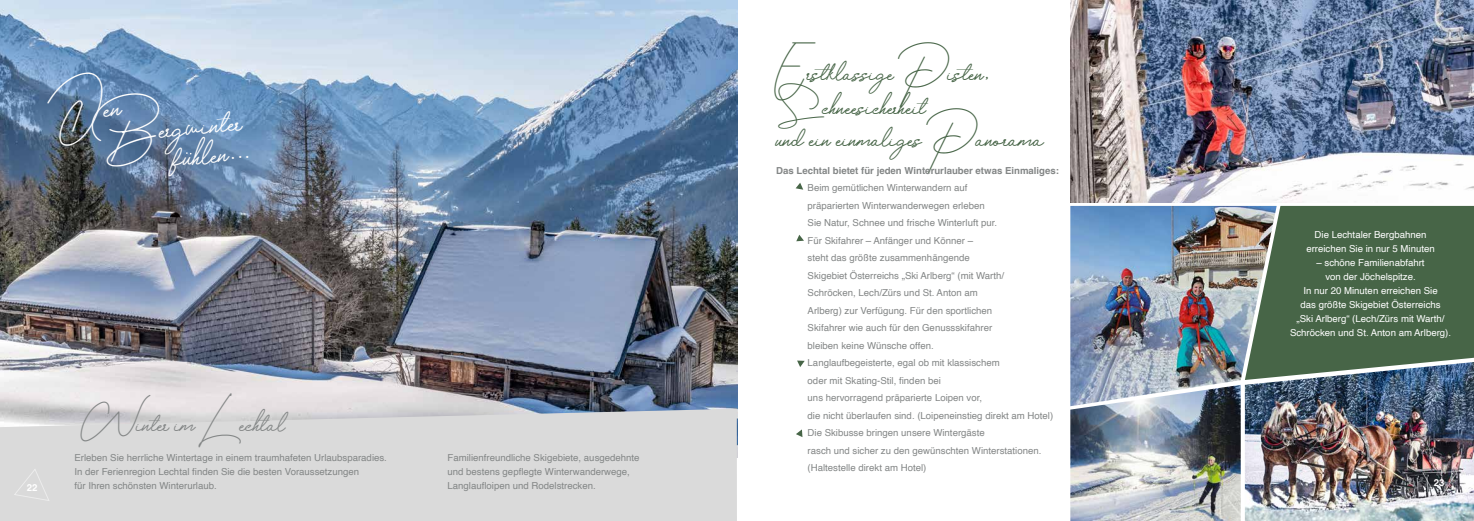
<style>
.page{position:relative;width:1474px;height:521px;background:#fff}
.page>*{position:absolute;margin:0;border:0;box-sizing:border-box;transform-origin:0 0}
.t1{font:26.25px/27.4px "Housttely Signature";color:#fff}
.t2{font:21.44px/34.1px "Housttely Signature";color:#476547}
.t3{font:21.44px "Housttely Signature";color:#838686}
.t4{font:9.62px/17.5px "Helvetica";color:#838686}
.t5{font:9.62px/14px "Helvetica";color:#fff;text-align:center}
.t6{font:700 9.62px "Helvetica";color:#838686}
.t7{font:700 9.62px "Helvetica";color:#fff}
</style>
<div class="page">
<div style="left:1276px;top:206px;width:197px;height:156px;background:#476547"></div>
<img style="left:0;top:0;width:737px;height:409px">
<div style="left:0;top:409px;width:737px;height:112px;background:#dadada"></div>
<svg style="left:795px;top:183px;width:8px;height:7px"></svg>
<svg style="left:796px;top:235px;width:8px;height:6px"></svg>
<svg style="left:797px;top:360px;width:7px;height:7px"></svg>
<svg style="left:796px;top:429px;width:6px;height:8px"></svg>
<img style="left:1244px;top:362px;width:229px;height:159px">
<img style="left:1070px;top:206px;width:206px;height:200px">
<img style="left:1070px;top:0;width:403px;height:203px">
<img style="left:1070px;top:385px;width:170px;height:136px">
<svg style="left:13px;top:468px;width:37px;height:34px"></svg>
<svg style="left:1421px;top:471px;width:37px;height:31px"></svg>
<h2 class="t2" style="left:776px;top:56px;width:215px">Erstklassige Pisten,<br>Schneesicherheit</h2>
<h1 class="t1" style="left:90px;top:95px;width:149px;text-indent:-40px;rotate:-6deg">Den<br>Bergwinter</h1>
<h2 class="t2" style="left:776px;top:121px;width:269px">und ein einmaliges Panorama</h2>
<h1 class="t1" style="left:171px;top:144px;width:79px;rotate:-6deg">fuhlen...</h1>
<p class="t6" style="left:776px;top:164px;width:284px">Das Lechtal bietet für jeden Winterurlauber etwas Einmaliges:</p>
<p class="t4" style="left:807px;top:179px;width:247px">Beim gemütlichen Winterwandern auf<br>präparierten Winterwanderwegen erleben<br>Sie Natur, Schnee und frische Winterluft pur.<br>Für Skifahrer – Anfänger und Könner –<br>steht das größte zusammenhängende<br>Skigebiet Österreichs „Ski Arlberg“ (mit Warth/ Schröcken, Lech/Zürs und St. Anton am<br>Arlberg) zur Verfügung. Für den sportlichen<br>Skifahrer wie auch für den Genussskifahrer<br>bleiben keine Wünsche offen.<br>Langlaufbegeisterte, egal ob mit klassischem<br>oder mit Skating-Stil, finden bei<br>uns hervorragend präparierte Loipen vor,<br>die nicht überlaufen sind. (Loipeneinstieg direkt am Hotel)<br>Die Skibusse bringen unsere Wintergäste<br>rasch und sicher zu den gewünschten Winterstationen. (Haltestelle direkt am Hotel)</p>
<p class="t5" style="left:1306px;top:228px;width:130px">Die Lechtaler Bergbahnen erreichen Sie in nur 5 Minuten</p>
<p class="t5" style="left:1289px;top:256px;width:163px">– schöne Familienabfahrt<br>von der Jöchelspitze.<br>In nur 20 Minuten erreichen Sie<br>das größte Skigebiet Österreichs<br>„Ski Arlberg“ (Lech/Zürs mit Warth/<br>Schröcken und St. Anton am Arlberg).</p>
<h2 class="t3" style="left:81px;top:411px;width:206px">Winter im Lechtal</h2>
<p class="t4" style="left:74px;top:451px;width:314px;line-height:14px">Erleben Sie herrliche Wintertage in einem traumhafeten Urlaubsparadies.<br>In der Ferienregion Lechtal finden Sie die besten Voraussetzungen<br>für Ihren schönsten Winterurlaub.</p>
<p class="t4" style="left:447px;top:451px;width:194px;line-height:14px">Familienfreundliche Skigebiete, ausgedehnte und bestens gepflegte Winterwanderwege,</p>
<p class="t7" style="left:27px;top:482px;width:12px">22</p>
<p class="t4" style="left:447px;top:477px;width:150px">Langlaufloipen und Rodelstrecken.</p>
<p class="t7" style="left:1433px;top:477px;width:12px">23</p>
</div>
